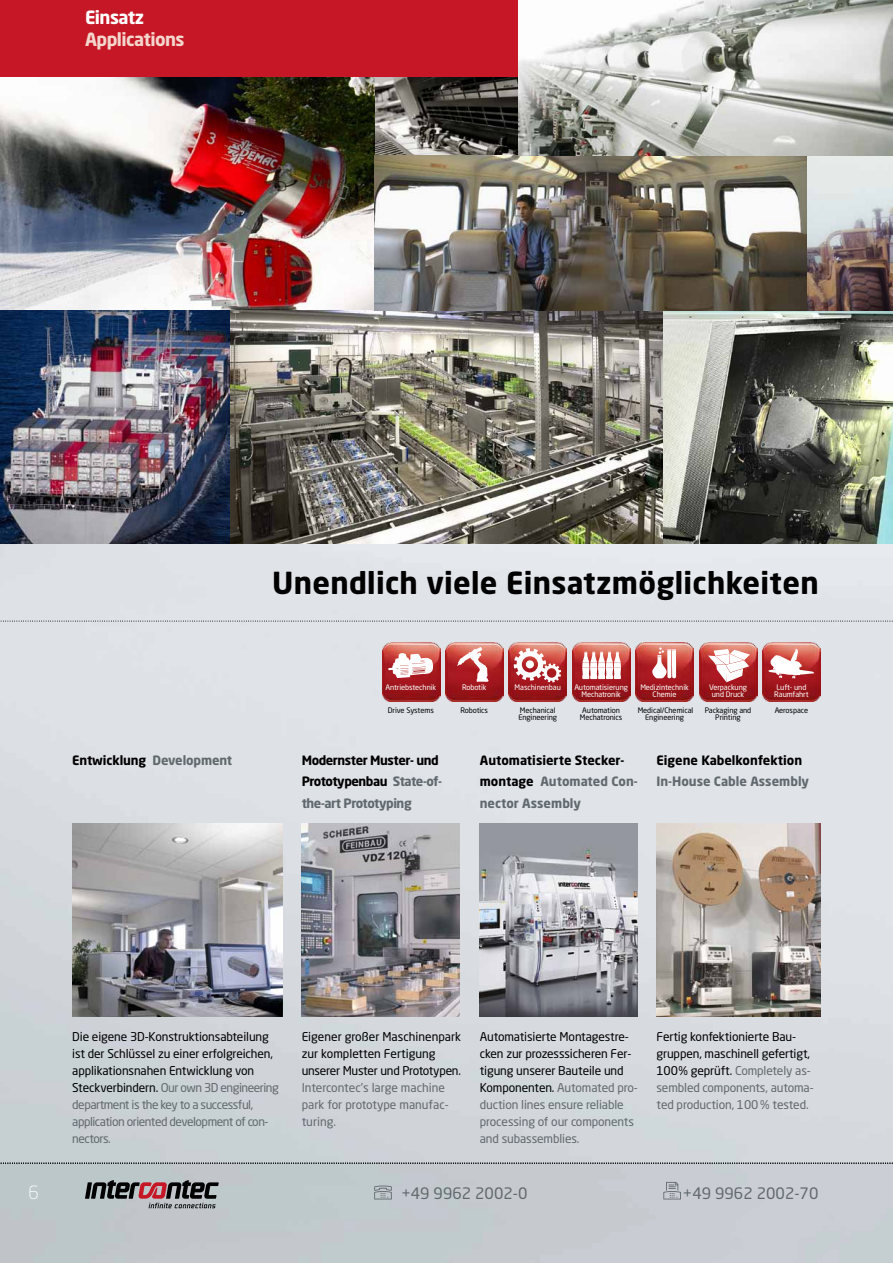
<style>
.page{position:relative;width:893px;height:1263px;background:#fff}
.page>*{position:absolute;margin:0;border:0;box-sizing:border-box;transform-origin:0 0}
.t1{font:700 30px "Neo Sans Pro";letter-spacing:.01em;color:#000}
.t2{font:700 18px "Neo Sans Pro";letter-spacing:-.03em;color:#f4d6cd}
.t3{font:700 18px "Neo Sans Pro";letter-spacing:-.03em;color:#fff}
.t4{font:300 18px "Neo Sans Pro";color:#fff}
.t5{font:15.6px "Neo Sans Pro";color:#60696e}
.t6{font:700 12.75px/21.3px "Neo Sans Pro";letter-spacing:-.01em;color:#000}
.t7{font:700 12.75px/21.3px "Neo Sans Pro";letter-spacing:-.035em;color:#000}
.t8{font:700 12.75px "Neo Sans Pro";color:#60696e}
.t9{font:12px/17px "Neo Sans Pro";letter-spacing:-.01em;color:#000}
.t10{font:12px/17px "Neo Sans Pro";color:#60696e}
.t11{font:7.5px/7.5px "Neo Sans Pro";letter-spacing:-.01em;color:#000;text-align:center}
.t12{font:7.5px/7.5px "Neo Sans Pro";letter-spacing:-.01em;color:#fff;text-align:center}
.s1{color:#60696e}
</style>
<div class="page">
<img style="left:0;top:543px;width:893px;height:620px">
<div style="left:0;top:1163px;width:893px;height:100px;background:#c4cacf"></div>
<svg style="left:85px;top:1180px;width:134px;height:28px"></svg>
<svg style="left:374px;top:1185px;width:18px;height:14px"></svg>
<svg style="left:663px;top:1182px;width:18px;height:17px"></svg>
<img style="left:374px;top:77px;width:145px;height:78px">
<img style="left:0;top:77px;width:374px;height:233px">
<svg style="left:0;top:1163px;width:893px;height:1px"></svg>
<div style="left:0;top:0;width:519px;height:77px;background:#c51725"></div>
<svg style="left:0;top:621px;width:893px;height:1px"></svg>
<img style="left:572px;top:643px;width:58px;height:58px">
<svg style="left:582px;top:652px;width:39px;height:27px"></svg>
<img style="left:382px;top:643px;width:58px;height:58px">
<svg style="left:388px;top:653px;width:45px;height:25px"></svg>
<img style="left:445px;top:643px;width:59px;height:58px">
<svg style="left:457px;top:647px;width:32px;height:35px"></svg>
<img style="left:636px;top:643px;width:58px;height:58px">
<svg style="left:652px;top:647px;width:24px;height:31px"></svg>
<img style="left:763px;top:643px;width:58px;height:58px">
<svg style="left:768px;top:649px;width:46px;height:29px"></svg>
<img style="left:699px;top:643px;width:58px;height:58px">
<svg style="left:708px;top:649px;width:42px;height:33px"></svg>
<img style="left:509px;top:643px;width:58px;height:58px">
<svg style="left:514px;top:648px;width:47px;height:34px"></svg>
<img style="left:0;top:310px;width:893px;height:233px">
<img style="left:374px;top:155px;width:519px;height:155px">
<img style="left:519px;top:0;width:374px;height:155px">
<img style="left:302px;top:824px;width:157px;height:192px">
<img style="left:480px;top:824px;width:157px;height:192px">
<img style="left:657px;top:824px;width:164px;height:192px">
<img style="left:72px;top:824px;width:210px;height:192px">
<h2 class="t3" style="left:85px;top:6px;width:61px">Einsatz</h2>
<h2 class="t2" style="left:85px;top:27px;width:101px">Applications</h2>
<p class="t6" style="left:72px;top:749px;width:162px">Entwicklung <span class="s1">Development</span></p>
<h1 class="t1" style="left:272px;top:563px;width:548px">Unendlich viele Einsatzmöglichkeiten</h1>
<p class="t12" style="left:385px;top:683px;width:52px">Antriebstechnik</p>
<p class="t12" style="left:462px;top:683px;width:26px">Robotik</p>
<p class="t12" style="left:640px;top:683px;width:50px">Medizintechnik<br>Chemie</p>
<p class="t12" style="left:774px;top:683px;width:36px;text-align:left">Luft- und<br>Raumfahrt</p>
<p class="t12" style="left:515px;top:683px;width:48px">Maschinenbau</p>
<p class="t12" style="left:574px;top:683px;width:55px">Automatisierung<br>Mechatronik</p>
<p class="t12" style="left:709px;top:683px;width:40px">Verpackung und Druck</p>
<p class="t11" style="left:388px;top:706px;width:47px">Drive Systems</p>
<p class="t11" style="left:460px;top:706px;width:29px">Robotics</p>
<p class="t11" style="left:638px;top:706px;width:57px">Medical/Chemical<br>Engineering</p>
<p class="t11" style="left:705px;top:706px;width:48px">Packaging and</p>
<p class="t11" style="left:775px;top:706px;width:35px">Aerospace</p>
<p class="t11" style="left:518px;top:706px;width:40px;text-align:left">Mechanical<br>Engineering</p>
<p class="t11" style="left:580px;top:706px;width:44px">Automation<br>Mechatronics</p>
<p class="t11" style="left:715px;top:714px;width:27px">Printing</p>
<p class="t7" style="left:302px;top:749px;width:142px">Modernster Muster- und<br>Prototypenbau <span class="s1">State-of&shy;the-art Prototyping</span></p>
<p class="t6" style="left:480px;top:749px;width:159px">Automatisierte Stecker&shy;montage <span class="s1">Automated Con&shy;nector Assembly</span></p>
<p class="t6" style="left:656px;top:749px;width:147px">Eigene Kabelkonfektion</p>
<p class="t8" style="left:656px;top:773px;width:154px">In-House Cable Assembly</p>
<p class="t9" style="left:72px;top:1028px;width:208px">Die eigene 3D-Konstruktionsabteilung ist der Schlüssel zu einer erfolgreichen, applikationsnahen Entwicklung von Steckverbindern. <span class="s1">Our own 3D engineering department is the key to a successful, application oriented development of con&shy;nectors.</span></p>
<p class="t9" style="left:302px;top:1028px;width:161px">Eigener großer Maschinenpark zur kompletten Fertigung unserer Muster und Prototypen.</p>
<p class="t10" style="left:302px;top:1079px;width:149px">Intercontec's large machine park for prototype manufac&shy;turing.</p>
<p class="t9" style="left:480px;top:1028px;width:159px">Automatisierte Montagestre&shy;cken zur prozesssicheren Fer&shy;tigung unserer Bauteile und<br>Komponenten. <span class="s1">Automated pro&shy;duction lines ensure reliable processing of our components and subassemblies.</span></p>
<p class="t9" style="left:656px;top:1028px;width:159px">Fertig konfektionierte Bau&shy;gruppen, maschinell gefertigt,<br>100% geprüft. <span class="s1">Completely as&shy;sembled components, automa&shy;ted production, 100 % tested.</span></p>
<h2 class="t4" style="left:28px;top:1182px;width:12px">6</h2>
<h3 class="t5" style="left:401px;top:1184px;width:128px">+49 9962 2002-0</h3>
<h3 class="t5" style="left:683px;top:1184px;width:137px">+49 9962 2002-70</h3>
</div>
